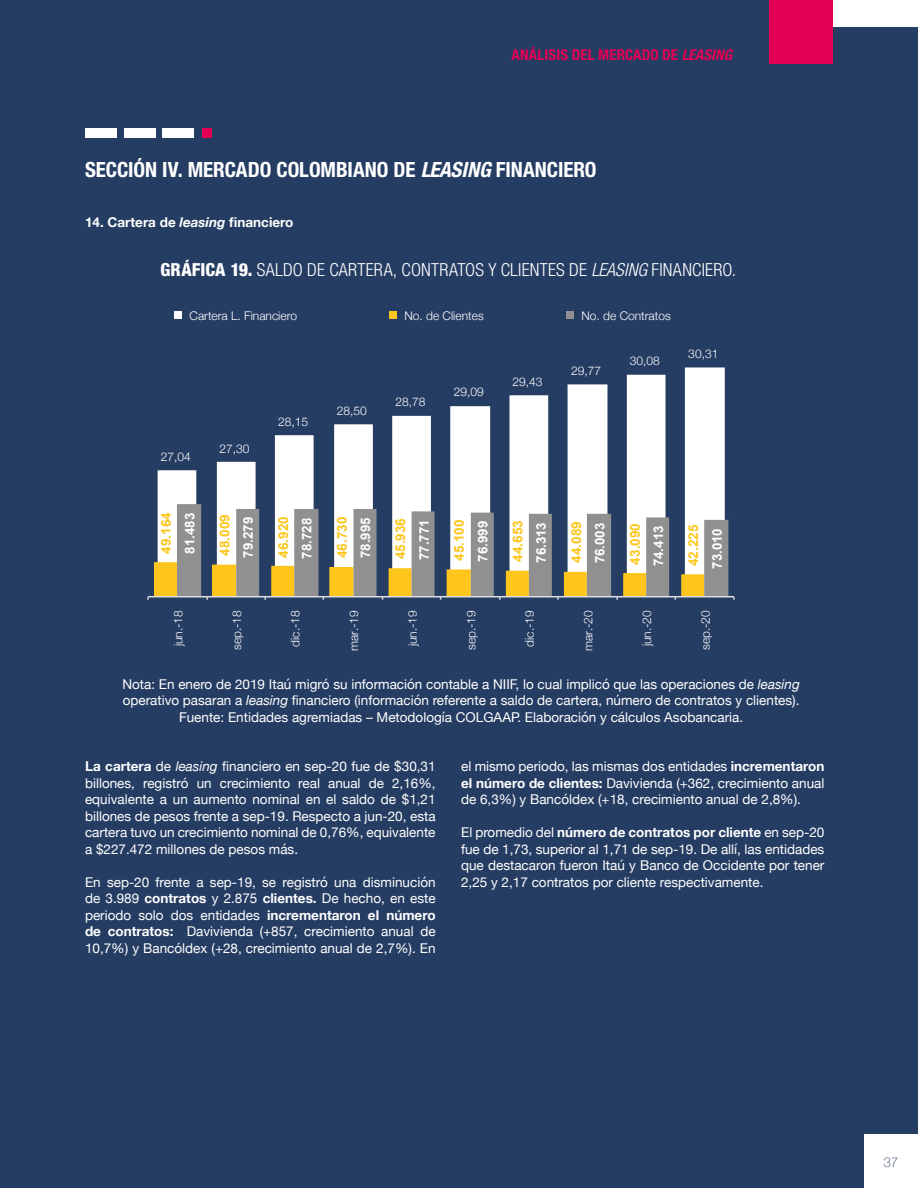
<style>
.page{position:relative;width:918px;height:1188px;background:#263d63}
.page>*{position:absolute;margin:0;border:0;box-sizing:border-box;transform-origin:0 0}
.t1{font:700 condensed 21px "Helvetica Neue LT Std";color:#fff}
.t2{font:300 condensed 18px "Helvetica Neue LT Std";letter-spacing:.01em;color:#fff}
.t3{font:700 condensed 15px "Helvetica Neue LT Std";letter-spacing:.005em;color:#e30054}
.t4{font:13.5px/16.5px "Helvetica Neue";color:#fff;text-align:justify}
.t5{font:700 13.5px "Arial";color:#fec61d}
.t6{font:700 13.5px "Helvetica Neue";color:#fff}
.t7{font:100 13.5px "Helvetica Neue";color:#263d63}
.t8{font:700 13.35px "Arial";color:#fff}
.t9{font:300 12px "Helvetica Neue";color:#fff}
.s1{font-style:italic}
.s2{font-weight:800}
.s3{font-weight:700}
</style>
<div class="page">
<div style="left:864px;top:1134px;width:54px;height:54px;background:#fff"></div>
<div style="left:769px;top:0;width:64px;height:64px;background:#e30054"></div>
<div style="left:833px;top:0;width:85px;height:27px;background:#fff"></div>
<div style="left:85px;top:128px;width:31px;height:9px;background:#fff"></div>
<div style="left:124px;top:128px;width:31px;height:9px;background:#fff"></div>
<div style="left:163px;top:128px;width:31px;height:9px;background:#fff"></div>
<div style="left:202px;top:128px;width:10px;height:9px;background:#e30054"></div>
<div style="left:175px;top:311px;width:7px;height:8px;background:#fff"></div>
<div style="left:389px;top:311px;width:8px;height:8px;background:#fec61d"></div>
<div style="left:566px;top:311px;width:8px;height:8px;background:#909090"></div>
<svg style="left:158px;top:367px;width:567px;height:195px"></svg>
<svg style="left:177px;top:504px;width:551px;height:92px"></svg>
<hr style="left:148px;top:596px;width:586px;height:1px;background:#e0e0e0">
<svg style="left:147px;top:562px;width:557px;height:38px"></svg>
<p class="t3" style="left:511px;top:46px;width:222px">ANÁLISIS DEL MERCADO DE <span class="s1">LEASING</span></p>
<h1 class="t1" style="left:85px;top:157px;width:513px">SECCIÓN IV. MERCADO COLOMBIANO DE <span class="s1">LEASING</span> FINANCIERO</h1>
<p class="t6" style="left:85px;top:211px;width:210px">14. Cartera de <span class="s1">leasing</span> financiero</p>
<h2 class="t2" style="left:161px;top:259px;width:577px"><span class="s2">GRÁFICA 19.</span> SALDO DE CARTERA, CONTRATOS Y CLIENTES DE <span class="s1">LEASING</span> FINANCIERO.</h2>
<p class="t9" style="left:190px;top:306px;width:109px">Cartera L. Financiero</p>
<p class="t9" style="left:404px;top:306px;width:81px">No. de Clientes</p>
<p class="t9" style="left:581px;top:306px;width:91px">No. de Contratos</p>
<p class="t9" style="left:161px;top:447px;width:32px">27,04</p>
<p class="t9" style="left:220px;top:439px;width:32px">27,30</p>
<p class="t9" style="left:278px;top:412px;width:32px">28,15</p>
<p class="t9" style="left:337px;top:401px;width:32px">28,50</p>
<p class="t9" style="left:395px;top:392px;width:32px">28,78</p>
<p class="t9" style="left:454px;top:382px;width:32px">29,09</p>
<p class="t9" style="left:513px;top:372px;width:32px">29,43</p>
<p class="t9" style="left:571px;top:361px;width:32px">29,77</p>
<p class="t9" style="left:630px;top:351px;width:32px">30,08</p>
<p class="t9" style="left:688px;top:344px;width:32px">30,31</p>
<p class="t5" style="left:157px;top:554px;width:43px;rotate:-90deg">49.164</p>
<p class="t5" style="left:216px;top:556px;width:43px;rotate:-90deg">48.009</p>
<p class="t5" style="left:274px;top:558px;width:43px;rotate:-90deg">46.920</p>
<p class="t5" style="left:333px;top:558px;width:43px;rotate:-90deg">46.730</p>
<p class="t5" style="left:392px;top:559px;width:43px;rotate:-90deg">45.936</p>
<p class="t5" style="left:450px;top:561px;width:43px;rotate:-90deg">45.100</p>
<p class="t5" style="left:509px;top:562px;width:43px;rotate:-90deg">44.653</p>
<p class="t5" style="left:567px;top:563px;width:43px;rotate:-90deg">44.089</p>
<p class="t5" style="left:626px;top:565px;width:43px;rotate:-90deg">43.090</p>
<p class="t5" style="left:685px;top:566px;width:43px;rotate:-90deg">42.225</p>
<p class="t8" style="left:181px;top:554px;width:42px;rotate:-90deg">81.483</p>
<p class="t8" style="left:239px;top:558px;width:42px;rotate:-90deg">79.279</p>
<p class="t8" style="left:298px;top:559px;width:42px;rotate:-90deg">78.728</p>
<p class="t8" style="left:357px;top:558px;width:42px;rotate:-90deg">78.995</p>
<p class="t8" style="left:415px;top:560px;width:42px;rotate:-90deg">77.771</p>
<p class="t8" style="left:474px;top:562px;width:42px;rotate:-90deg">76.999</p>
<p class="t8" style="left:532px;top:563px;width:42px;rotate:-90deg">76.313</p>
<p class="t8" style="left:591px;top:563px;width:42px;rotate:-90deg">76.003</p>
<p class="t8" style="left:650px;top:566px;width:42px;rotate:-90deg">74.413</p>
<p class="t8" style="left:708px;top:569px;width:42px;rotate:-90deg">73.010</p>
<p class="t9" style="left:168px;top:646px;width:38px;rotate:-90deg">jun.-18</p>
<p class="t9" style="left:227px;top:650px;width:42px;rotate:-90deg">sep.-18</p>
<p class="t9" style="left:286px;top:647px;width:38px;rotate:-90deg">dic.-18</p>
<p class="t9" style="left:344px;top:651px;width:43px;rotate:-90deg">mar.-19</p>
<p class="t9" style="left:403px;top:646px;width:38px;rotate:-90deg">jun.-19</p>
<p class="t9" style="left:461px;top:650px;width:42px;rotate:-90deg">sep.-19</p>
<p class="t9" style="left:520px;top:647px;width:38px;rotate:-90deg">dic.-19</p>
<p class="t9" style="left:579px;top:651px;width:43px;rotate:-90deg">mar.-20</p>
<p class="t9" style="left:637px;top:646px;width:38px;rotate:-90deg">jun.-20</p>
<p class="t9" style="left:696px;top:650px;width:42px;rotate:-90deg">sep.-20</p>
<p class="t4" style="left:122px;top:676px;width:679px;text-align:center">Nota: En enero de 2019 Itaú migró su información contable a NIIF, lo cual implicó que las operaciones de <span class="s1">leasing </span>operativo pasaran a <span class="s1">leasing</span> financiero (información referente a saldo de cartera, número de contratos y clientes).<br>Fuente: Entidades agremiadas – Metodología COLGAAP. Elaboración y cálculos Asobancaria.</p>
<p class="t4" style="left:85px;top:759px;width:352px"><span class="s3">La cartera</span> de <span class="s1">leasing</span> financiero en sep-20 fue de $30,31 billones, registró un crecimiento real anual de 2,16%, equivalente a un aumento nominal en el saldo de $1,21 billones de pesos frente a sep-19. Respecto a jun-20, esta cartera tuvo un crecimiento nominal de 0,76%, equivalente a $227.472 millones de pesos más.</p>
<p class="t4" style="left:85px;top:874px;width:352px">En sep-20 frente a sep-19, se registró una disminución de 3.989 <span class="s3">contratos</span> y 2.875 <span class="s3">clientes.</span> De hecho, en este periodo solo dos entidades <span class="s3">incrementaron el número de contratos:</span> Davivienda (+857, crecimiento anual de 10,7%) y Bancóldex (+28, crecimiento anual de 2,7%). En</p>
<p class="t4" style="left:461px;top:759px;width:365px">el mismo periodo, las mismas dos entidades <span class="s3">incrementaron el número de clientes:</span> Davivienda (+362, crecimiento anual de 6,3%) y Bancóldex (+18, crecimiento anual de 2,8%).</p>
<p class="t4" style="left:461px;top:825px;width:365px">El promedio del <span class="s3">número de contratos por cliente</span> en sep-20 fue de 1,73, superior al 1,71 de sep-19. De allí, las entidades que destacaron fueron Itaú y Banco de Occidente por tener 2,25 y 2,17 contratos por cliente respectivamente.</p>
<p class="t7" style="left:883px;top:1152px;width:17px">37</p>
</div>
